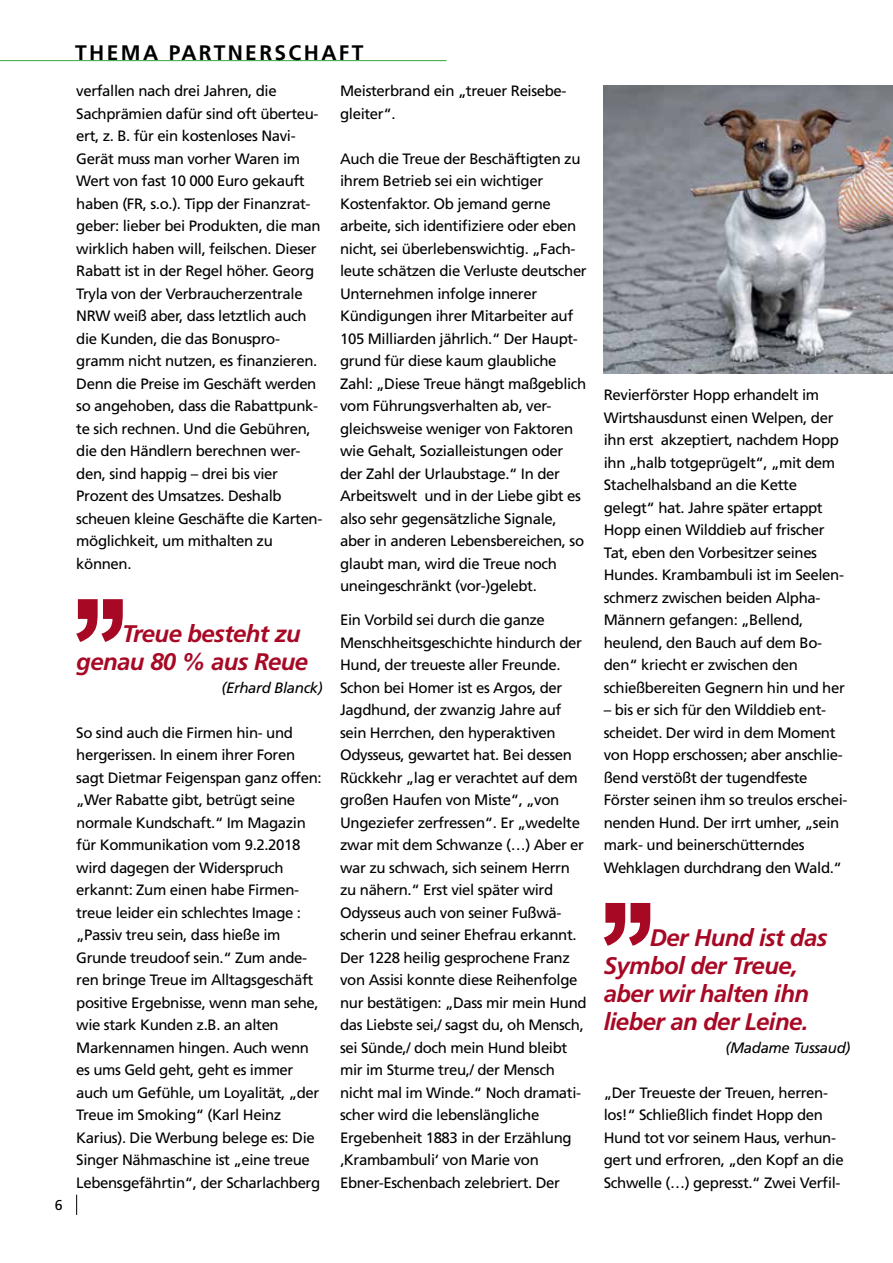
<style>
.page{position:relative;width:893px;height:1263px;background:#fff}
.page>*{position:absolute;margin:0;border:0;box-sizing:border-box;transform-origin:0 0}
.t1{font:italic 700 24px/28.2px "Frutiger LT Std";letter-spacing:-.025em;color:#a70925}
.t2{font:700 21px "Frutiger LT Std";letter-spacing:.115em;color:#000}
.t3{font:15px/22.5px "Frutiger LT Std";letter-spacing:-.025em;color:#000}
.t4{font:italic 15px "Frutiger LT Std";letter-spacing:-.025em;color:#000}
.t5{font:14.25px "Frutiger LT Std";color:#000}
</style>
<div class="page">
<svg style="left:76px;top:1195px;width:1px;height:20px"></svg>
<hr style="left:0;top:60px;width:446px;height:1px;background:#4caf51">
<svg style="left:76px;top:599px;width:47px;height:43px"></svg>
<svg style="left:604px;top:903px;width:46px;height:43px"></svg>
<img style="left:604px;top:85px;width:289px;height:288px">
<p class="t5" style="left:55px;top:1197px;width:9px">6</p>
<h2 class="t2" style="left:75px;top:41px;width:290px">THEMA PARTNERSCHAFT</h2>
<p class="t3" style="left:76px;top:80px;width:248px">verfallen nach drei Jahren, die<br>Sachprämien dafür sind oft überteu&shy;ert, z. B. für ein kostenloses Navi-<br>Gerät muss man vorher Waren im<br>Wert von fast 10 000 Euro gekauft haben (FR, s.o.). Tipp der Finanzrat&shy;geber: lieber bei Produkten, die man wirklich haben will, feilschen. Dieser<br>Rabatt ist in der Regel höher. Georg<br>Tryla von der Verbraucherzentrale<br>NRW weiß aber, dass letztlich auch die Kunden, die das Bonuspro&shy;gramm nicht nutzen, es finanzieren.<br>Denn die Preise im Geschäft werden so angehoben, dass die Rabattpunk&shy;te sich rechnen. Und die Gebühren, die den Händlern berechnen wer&shy;den, sind happig – drei bis vier<br>Prozent des Umsatzes. Deshalb scheuen kleine Geschäfte die Karten&shy;möglichkeit, um mithalten zu können.</p>
<p class="t3" style="left:340px;top:80px;width:228px">Meisterbrand ein „treuer Reisebe&shy;gleiter“.</p>
<p class="t3" style="left:340px;top:147px;width:248px">Auch die Treue der Beschäftigten zu ihrem Betrieb sei ein wichtiger Kostenfaktor. Ob jemand gerne arbeite, sich identifiziere oder eben nicht, sei überlebenswichtig. „Fach&shy;leute schätzen die Verluste deutscher Unternehmen infolge innerer Kündigungen ihrer Mitarbeiter auf 105 Milliarden jährlich.“ Der Haupt&shy;grund für diese kaum glaubliche Zahl: „Diese Treue hängt maßgeblich vom Führungsverhalten ab, ver&shy;gleichsweise weniger von Faktoren wie Gehalt, Sozialleistungen oder der Zahl der Urlaubstage.“ In der Arbeitswelt und in der Liebe gibt es also sehr gegensätzliche Signale, aber in anderen Lebensbereichen, so glaubt man, wird die Treue noch uneingeschränkt (vor-)gelebt.</p>
<p class="t3" style="left:340px;top:609px;width:248px">Ein Vorbild sei durch die ganze Menschheitsgeschichte hindurch der Hund, der treueste aller Freunde.<br>Schon bei Homer ist es Argos, der Jagdhund, der zwanzig Jahre auf sein Herrchen, den hyperaktiven Odysseus, gewartet hat. Bei dessen Rückkehr „lag er verachtet auf dem großen Haufen von Miste“, „von Ungeziefer zerfressen“. Er „wedelte zwar mit dem Schwanze (…) Aber er war zu schwach, sich seinem Herrn zu nähern.“ Erst viel später wird Odysseus auch von seiner Fußwä&shy;scherin und seiner Ehefrau erkannt.<br>Der 1228 heilig gesprochene Franz von Assisi konnte diese Reihenfolge nur bestätigen: „Dass mir mein Hund das Liebste sei,/ sagst du, oh Mensch, sei Sünde,/ doch mein Hund bleibt mir im Sturme treu,/ der Mensch nicht mal im Winde.“ Noch dramati&shy;scher wird die lebenslängliche Ergebenheit 1883 in der Erzählung ‚Krambambuli‘ von Marie von Ebner-Eschenbach zelebriert. Der</p>
<h1 class="t1" style="left:76px;top:620px;width:233px;text-indent:46px">Treue besteht zu genau 80 % aus Reue</h1>
<p class="t4" style="left:221px;top:679px;width:103px">(Erhard Blanck)</p>
<p class="t3" style="left:76px;top:721px;width:247px">So sind auch die Firmen hin- und hergerissen. In einem ihrer Foren sagt Dietmar Feigenspan ganz offen: „Wer Rabatte gibt, betrügt seine normale Kundschaft.“ Im Magazin für Kommunikation vom 9.2.2018 wird dagegen der Widerspruch erkannt: Zum einen habe Firmen&shy;treue leider ein schlechtes Image : „Passiv treu sein, dass hieße im Grunde treudoof sein.“ Zum ande&shy;ren bringe Treue im Alltagsgeschäft positive Ergebnisse, wenn man sehe, wie stark Kunden z.B. an alten Markennamen hingen. Auch wenn es ums Geld geht, geht es immer auch um Gefühle, um Loyalität, „der Treue im Smoking“ (Karl Heinz Karius). Die Werbung belege es: Die Singer Nähmaschine ist „eine treue Lebensgefährtin“, der Scharlachberg</p>
<p class="t3" style="left:604px;top:384px;width:243px">Revierförster Hopp erhandelt im<br>Wirtshausdunst einen Welpen, der ihn erst akzeptiert, nachdem Hopp ihn „halb totgeprügelt“, „mit dem<br>Stachelhalsband an die Kette gelegt“ hat. Jahre später ertappt<br>Hopp einen Wilddieb auf frischer<br>Tat, eben den Vorbesitzer seines<br>Hundes. Krambambuli ist im Seelen&shy;schmerz zwischen beiden Alpha-<br>Männern gefangen: „Bellend, heulend, den Bauch auf dem Bo&shy;den“ kriecht er zwischen den schießbereiten Gegnern hin und her</p>
<p class="t3" style="left:604px;top:699px;width:245px">– bis er sich für den Wilddieb ent&shy;scheidet. Der wird in dem Moment von Hopp erschossen; aber anschlie&shy;ßend verstößt der tugendfeste Förster seinen ihm so treulos erschei&shy;nenden Hund. Der irrt umher, „sein mark- und beinerschütterndes Wehklagen durchdrang den Wald.“</p>
<h1 class="t1" style="left:604px;top:923px;width:225px;text-indent:46px">Der Hund ist das<br>Symbol der Treue, aber wir halten ihn lieber an der Leine.</h1>
<p class="t4" style="left:725px;top:1039px;width:126px">(Madame Tussaud)</p>
<p class="t3" style="left:604px;top:1081px;width:241px">„Der Treueste der Treuen, herren&shy;los!“ Schließlich findet Hopp den Hund tot vor seinem Haus, verhun&shy;gert und erfroren, „den Kopf an die Schwelle (…) gepresst.“ Zwei Verfil-</p>
</div>
